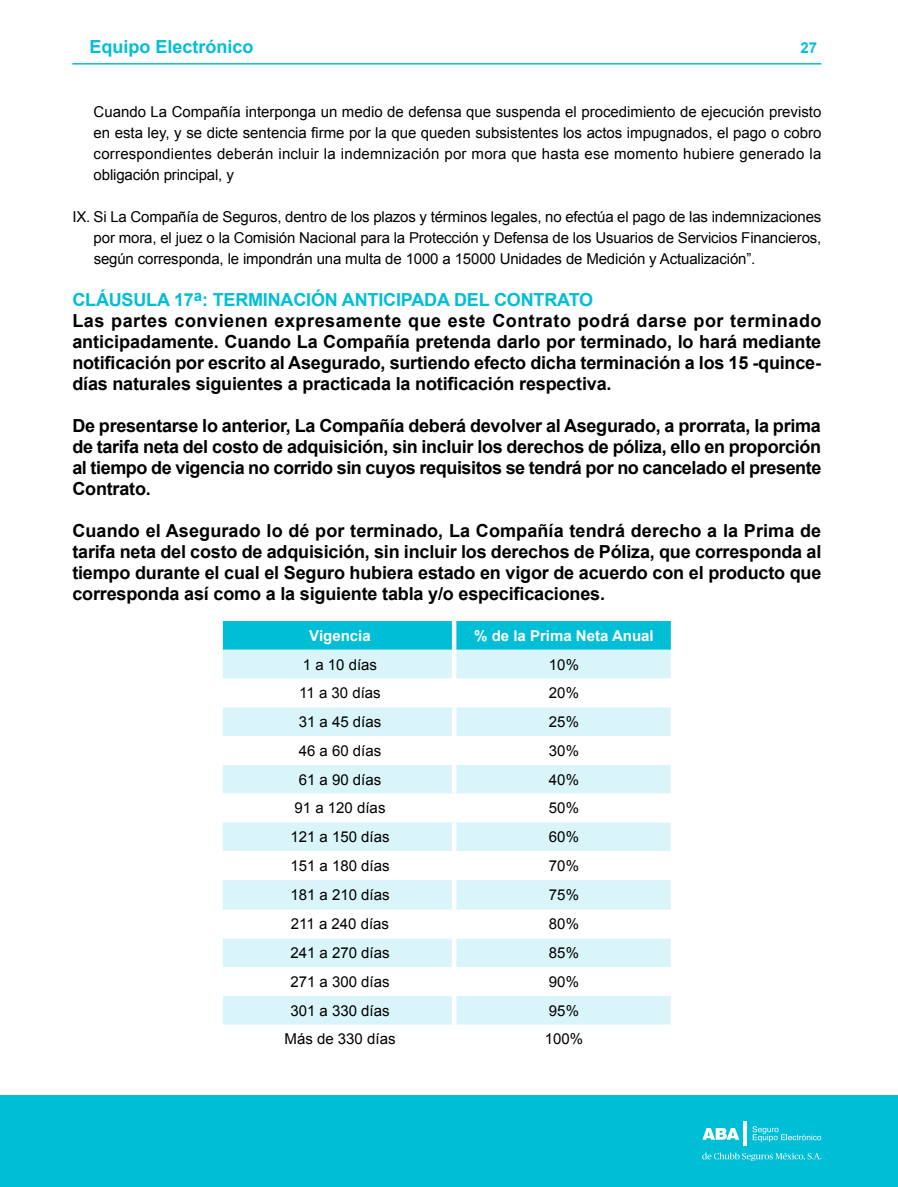
<style>
.page{position:relative;width:898px;height:1187px;background:#fff}
.page>*{position:absolute;margin:0;border:0;box-sizing:border-box;transform-origin:0 0}
.t1{font:700 18px/21px "Arial";letter-spacing:-.01em;color:#000;text-align:justify}
.t2{font:700 18px "Arial";color:#00bed6}
.t3{font:15px/21px "Arial";color:#000;text-align:justify}
.t4{font:700 15px "Arial";color:#fff}
.t5{font:700 15px "Arial";color:#00bed6}
.s1{color:#00bed6}
</style>
<div class="page">
<hr style="left:72px;top:63px;width:749px;height:2px;background:#00bed6">
<div style="left:0;top:1095px;width:897px;height:91px;background:#00bed6"></div>
<svg style="left:752px;top:1126px;width:68px;height:15px"></svg>
<svg style="left:702px;top:1128px;width:37px;height:11px"></svg>
<svg style="left:743px;top:1121px;width:3px;height:25px"></svg>
<svg style="left:702px;top:1152px;width:119px;height:8px"></svg>
<div style="left:223px;top:621px;width:447px;height:28px;background:#00bed6"></div>
<div style="left:223px;top:649px;width:447px;height:29px;background:#d9f5f9"></div>
<svg style="left:223px;top:678px;width:447px;height:347px"></svg>
<div style="left:451px;top:649px;width:5px;height:29px;background:#fff"></div>
<div style="left:451px;top:621px;width:5px;height:28px;background:#fff"></div>
<div style="left:451px;top:678px;width:5px;height:29px;background:#fff"></div>
<div style="left:451px;top:707px;width:5px;height:29px;background:#fff"></div>
<div style="left:451px;top:736px;width:5px;height:28px;background:#fff"></div>
<div style="left:451px;top:764px;width:5px;height:29px;background:#fff"></div>
<div style="left:451px;top:793px;width:5px;height:29px;background:#fff"></div>
<div style="left:451px;top:822px;width:5px;height:29px;background:#fff"></div>
<div style="left:451px;top:851px;width:5px;height:28px;background:#fff"></div>
<div style="left:451px;top:879px;width:5px;height:30px;background:#fff"></div>
<div style="left:451px;top:909px;width:5px;height:29px;background:#fff"></div>
<div style="left:451px;top:938px;width:5px;height:29px;background:#fff"></div>
<div style="left:451px;top:967px;width:5px;height:28px;background:#fff"></div>
<div style="left:451px;top:995px;width:5px;height:29px;background:#fff"></div>
<div style="left:451px;top:1024px;width:5px;height:29px;background:#fff"></div>
<p class="t2" style="left:89px;top:34px;width:166px">Equipo Electrónico</p>
<p class="t5" style="left:800px;top:38px;width:18px">27</p>
<p class="t3" style="left:94px;top:101px;width:729px">Cuando La Compañía interponga un medio de defensa que suspenda el procedimiento de ejecución previsto en esta ley, y se dicte sentencia firme por la que queden subsistentes los actos impugnados, el pago o cobro correspondientes deberán incluir la indemnización por mora que hasta ese momento hubiere generado la obligación principal, y</p>
<p class="t3" style="left:94px;top:206px;width:729px;text-indent:-21px">IX. Si La Compañía de Seguros, dentro de los plazos y términos legales, no efectúa el pago de las indemnizaciones por mora, el juez o la Comisión Nacional para la Protección y Defensa de los Usuarios de Servicios Financieros, según corresponda, le impondrán una multa de 1000 a 15000 Unidades de Medición y Actualización”.</p>
<p class="t1" style="left:72px;top:289px;width:750px;text-align:left"><span class="s1">CLÁUSULA 17</span><sup>a</sup><span class="s1">: TERMINACIÓN ANTICIPADA DEL CONTRATO<br></span>Las partes convienen expresamente que este Contrato podrá darse por terminado anticipadamente. Cuando La Compañía pretenda darlo por terminado, lo hará mediante notificación por escrito al Asegurado, surtiendo efecto dicha terminación a los 15 -quince&shy;días naturales siguientes a practicada la notificación respectiva.</p>
<p class="t1" style="left:72px;top:415px;width:750px">De presentarse lo anterior, La Compañía deberá devolver al Asegurado, a prorrata, la prima de tarifa neta del costo de adquisición, sin incluir los derechos de póliza, ello en proporción al tiempo de vigencia no corrido sin cuyos requisitos se tendrá por no cancelado el presente Contrato.</p>
<p class="t1" style="left:72px;top:520px;width:750px">Cuando el Asegurado lo dé por terminado, La Compañía tendrá derecho a la Prima de tarifa neta del costo de adquisición, sin incluir los derechos de Póliza, que corresponda al tiempo durante el cual el Seguro hubiera estado en vigor de acuerdo con el producto que corresponda así como a la siguiente tabla y/o especificaciones.</p>
<p class="t4" style="left:309px;top:625px;width:63px">Vigencia</p>
<p class="t4" style="left:474px;top:625px;width:181px">% de la Prima Neta Anual</p>
<p class="t3" style="left:303px;top:654px;width:76px">1 a 10 días</p>
<p class="t3" style="left:548px;top:654px;width:32px">10%</p>
<p class="t3" style="left:299px;top:682px;width:83px">11 a 30 días</p>
<p class="t3" style="left:548px;top:682px;width:32px">20%</p>
<p class="t3" style="left:298px;top:711px;width:84px">31 a 45 días</p>
<p class="t3" style="left:548px;top:711px;width:32px">25%</p>
<p class="t3" style="left:298px;top:740px;width:84px">46 a 60 días</p>
<p class="t3" style="left:548px;top:740px;width:32px">30%</p>
<p class="t3" style="left:298px;top:768px;width:84px">61 a 90 días</p>
<p class="t3" style="left:548px;top:768px;width:32px">40%</p>
<p class="t3" style="left:294px;top:797px;width:92px">91 a 120 días</p>
<p class="t3" style="left:548px;top:797px;width:32px">50%</p>
<p class="t3" style="left:290px;top:826px;width:101px">121 a 150 días</p>
<p class="t3" style="left:548px;top:826px;width:32px">60%</p>
<p class="t3" style="left:290px;top:855px;width:101px">151 a 180 días</p>
<p class="t3" style="left:548px;top:855px;width:32px">70%</p>
<p class="t3" style="left:290px;top:884px;width:101px">181 a 210 días</p>
<p class="t3" style="left:548px;top:884px;width:32px">75%</p>
<p class="t3" style="left:291px;top:913px;width:100px">211 a 240 días</p>
<p class="t3" style="left:548px;top:913px;width:32px">80%</p>
<p class="t3" style="left:290px;top:942px;width:101px">241 a 270 días</p>
<p class="t3" style="left:548px;top:942px;width:32px">85%</p>
<p class="t3" style="left:290px;top:971px;width:101px">271 a 300 días</p>
<p class="t3" style="left:548px;top:971px;width:32px">90%</p>
<p class="t3" style="left:290px;top:1000px;width:101px">301 a 330 días</p>
<p class="t3" style="left:548px;top:1000px;width:32px">95%</p>
<p class="t3" style="left:284px;top:1028px;width:112px">Más de 330 días</p>
<p class="t3" style="left:544px;top:1028px;width:40px">100%</p>
</div>
